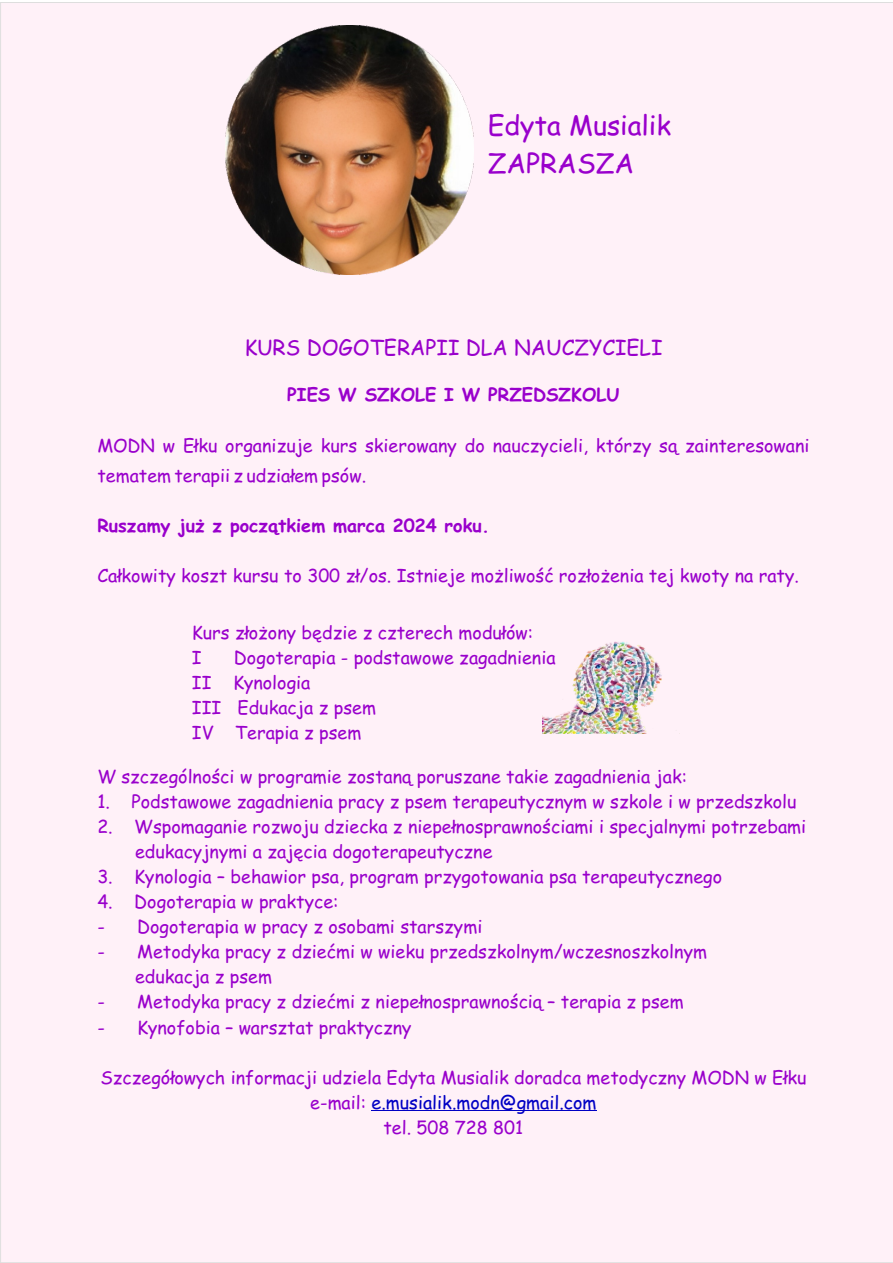
<style>
.page{position:relative;width:893px;height:1263px;background:#fff}
.page>*{position:absolute;margin:0;border:0;box-sizing:border-box;transform-origin:0 0}
.t1{font:27px/37.7px "Comic Sans MS";color:#90c}
.t2{font:21px "Comic Sans MS";color:#90c}
.t3{font:18px/25px "Comic Sans MS";color:#90c}
.t4{font:700 18px "Comic Sans MS";color:#90c}
.t5{font:18px "Comic Sans MS";color:#0000c4}
.s1{color:#90c}
</style>
<div class="page">
<div style="left:0;top:2px;width:893px;height:1261px;background:#fff1f8"></div>
<hr style="left:372px;top:1110px;width:225px;height:1px;background:#0000c4">
<img style="left:225px;top:26px;width:248px;height:248px">
<img style="left:542px;top:631px;width:137px;height:103px">
<h1 class="t1" style="left:488px;top:109px;width:185px">Edyta Musialik<br>ZAPRASZA</h1>
<p class="t2" style="left:244px;top:338px;width:420px">KURS DOGOTERAPII DLA NAUCZYCIELI</p>
<p class="t4" style="left:287px;top:387px;width:334px">PIES W SZKOLE I W PRZEDSZKOLU</p>
<p class="t3" style="left:97px;top:432px;width:714px;line-height:30.2px">MODN w Ełku organizuje kurs skierowany do nauczycieli, którzy są zainteresowani tematem terapii z udziałem psów.</p>
<p class="t4" style="left:97px;top:517px;width:394px">Ruszamy już z początkiem marca 2024 roku.</p>
<p class="t3" style="left:97px;top:565px;width:703px">Całkowity koszt kursu to 300 zł/os. Istnieje możliwość rozłożenia tej kwoty na raty.</p>
<p class="t3" style="left:192px;top:621px;width:343px">Kurs złożony będzie z czterech modułów:</p>
<p class="t3" style="left:192px;top:671px;width:186px">II Kynologia<br>III Edukacja z psem</p>
<p class="t3" style="left:192px;top:646px;width:11px">I</p>
<p class="t3" style="left:234px;top:646px;width:323px">Dogoterapia - podstawowe zagadnienia</p>
<p class="t3" style="left:192px;top:722px;width:171px">IV Terapia z psem</p>
<p class="t3" style="left:97px;top:765px;width:591px">W szczególności w programie zostaną poruszane takie zagadnienia jak:</p>
<p class="t3" style="left:97px;top:790px;width:701px">1. Podstawowe zagadnienia pracy z psem terapeutycznym w szkole i w przedszkolu</p>
<p class="t3" style="left:135px;top:816px;width:673px;text-indent:-38px">2. Wspomaganie rozwoju dziecka z niepełnosprawnościami i specjalnymi potrzebami edukacyjnymi a zajęcia dogoterapeutyczne</p>
<p class="t3" style="left:97px;top:866px;width:626px">3. Kynologia – behawior psa, program przygotowania psa terapeutycznego</p>
<p class="t3" style="left:97px;top:891px;width:243px">4. Dogoterapia w praktyce:</p>
<p class="t3" style="left:97px;top:916px;width:387px">- Dogoterapia w pracy z osobami starszymi</p>
<p class="t3" style="left:97px;top:941px;width:611px">- Metodyka pracy z dziećmi w wieku przedszkolnym/wczesnoszkolnym</p>
<p class="t3" style="left:97px;top:991px;width:588px">- Metodyka pracy z dziećmi z niepełnosprawnością – terapia z psem</p>
<p class="t3" style="left:135px;top:966px;width:139px">edukacja z psem</p>
<p class="t3" style="left:97px;top:1016px;width:316px">- Kynofobia – warsztat praktyczny</p>
<p class="t3" style="left:100px;top:1066px;width:708px">Szczegółowych informacji udziela Edyta Musialik doradca metodyczny MODN w Ełku</p>
<p class="t3" style="left:383px;top:1117px;width:141px">tel. 508 728 801</p>
<p class="t5" style="left:310px;top:1094px;width:288px"><span class="s1">e-mail:</span> e.musialik.modn@gmail.com</p>
</div>
